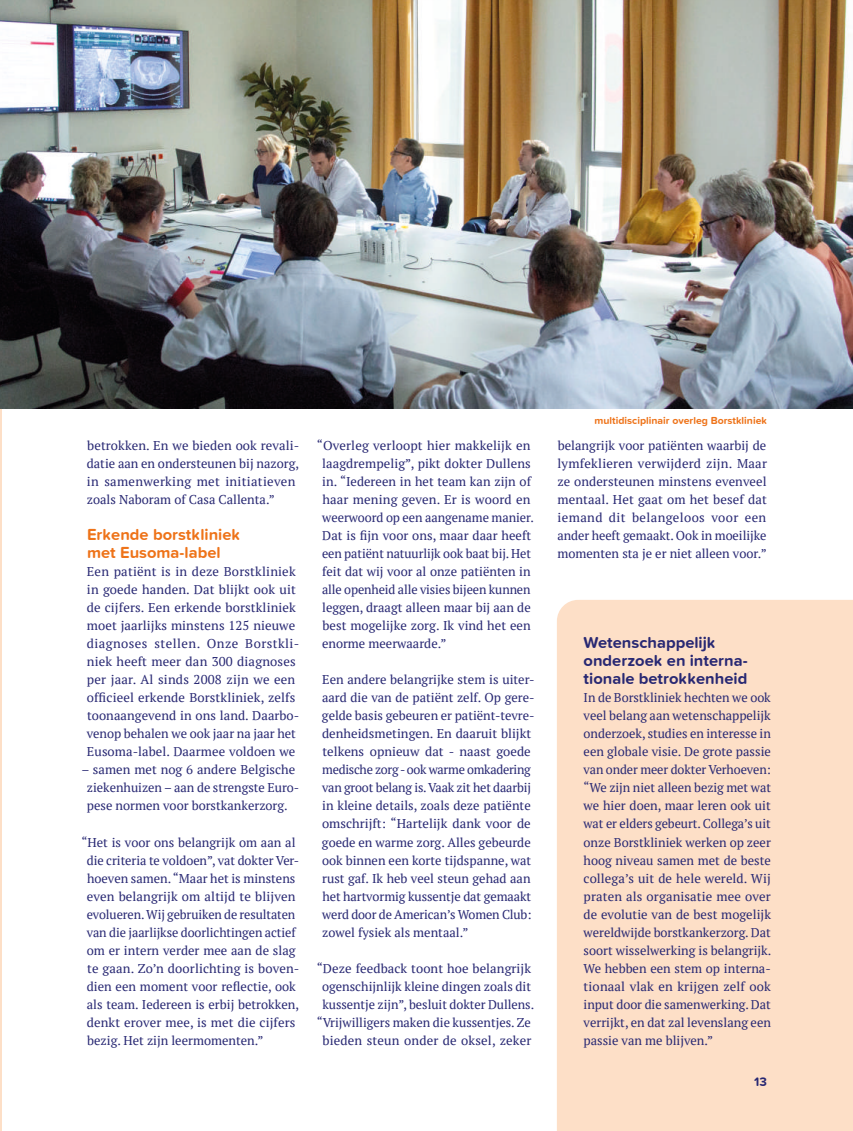
<style>
.page{position:relative;width:853px;height:1131px;background:#fff}
.page>*{position:absolute;margin:0;border:0;box-sizing:border-box;transform-origin:0 0}
.t1{font:700 16.5px/18px "Proxima Nova Soft";color:#282873}
.t2{font:700 16.5px/18px "Proxima Nova Soft";color:#ee7319}
.t3{font:12.75px/18px "PT Serif";color:#282873}
.t4{font:700 12.75px "Proxima Nova Soft";color:#282873}
.t5{font:700 10.5px "Proxima Nova Soft";color:#ee7319}
</style>
<div class="page">
<hr style="left:0;top:0;width:1px;height:1130px;background:#fddfc7">
<div style="left:557px;top:600px;width:296px;height:530px;background:#fddfc7"></div>
<img style="left:0;top:0;width:853px;height:408px">
<p class="t3" style="left:87px;top:436px;width:214px">betrokken. En we bieden ook revali&shy;datie aan en ondersteunen bij nazorg, in samenwerking met initiatieven zoals Naboram of Casa Callenta.”</p>
<p class="t2" style="left:87px;top:525px;width:155px">Erkende borstkliniek met Eusoma-label</p>
<p class="t3" style="left:87px;top:562px;width:214px">Een patiënt is in deze Borstkliniek in goede handen. Dat blijkt ook uit de cijfers. Een erkende borstkliniek moet jaarlijks minstens 125 nieuwe diagnoses stellen. Onze Borstkli&shy;niek heeft meer dan 300 diagnoses per jaar. Al sinds 2008 zijn we een officieel erkende Borstkliniek, zelfs toonaangevend in ons land. Daarbo&shy;venop behalen we ook jaar na jaar het Eusoma-label. Daarmee voldoen we</p>
<p class="t3" style="left:81px;top:760px;width:219px;text-align:center">– samen met nog 6 andere Belgische ziekenhuizen – aan de strengste Euro&shy;pese normen voor borstkankerzorg.</p>
<p class="t3" style="left:87px;top:832px;width:214px;text-indent:-5px">“Het is voor ons belangrijk om aan al die criteria te voldoen”, vat dokter Ver&shy;hoeven samen. “Maar het is minstens even belangrijk om altijd te blijven evolueren. Wij gebruiken de resultaten van die jaarlijkse doorlichtingen actief om er intern verder mee aan de slag te gaan. Zo’n doorlichting is boven&shy;dien een moment voor reflectie, ook als team. Iedereen is erbij betrokken, denkt erover mee, is met die cijfers bezig. Het zijn leermomenten.”</p>
<p class="t3" style="left:322px;top:436px;width:213px;text-indent:-5px">“Overleg verloopt hier makkelijk en laagdrempelig”, pikt dokter Dullens in. “Iedereen in het team kan zijn of haar mening geven. Er is woord en weerwoord op een aangename manier.<br>Dat is fijn voor ons, maar daar heeft een patiënt natuurlijk ook baat bij. Het feit dat wij voor al onze patiënten in alle openheid alle visies bijeen kunnen leggen, draagt alleen maar bij aan de best mogelijke zorg. Ik vind het een enorme meerwaarde.”</p>
<p class="t3" style="left:322px;top:670px;width:214px">Een andere belangrijke stem is uiter&shy;aard die van de patiënt zelf. Op gere&shy;gelde basis gebeuren er patiënt-tevre&shy;denheidsmetingen. En daaruit blijkt telkens opnieuw dat - naast goede medische zorg - ook warme omkadering van groot belang is. Vaak zit het daarbij in kleine details, zoals deze patiënte omschrijft: “Hartelijk dank voor de goede en warme zorg. Alles gebeurde ook binnen een korte tijdspanne, wat rust gaf. Ik heb veel steun gehad aan het hartvormig kussentje dat gemaakt werd door de American’s Women Club: zowel fysiek als mentaal.”</p>
<p class="t3" style="left:317px;top:958px;width:219px;text-align:center">“Deze feedback toont hoe belangrijk ogenschijnlijk kleine dingen zoals dit kussentje zijn”, besluit dokter Dullens. “Vrijwilligers maken die kussentjes. Ze bieden steun onder de oksel, zeker</p>
<p class="t5" style="left:594px;top:414px;width:174px">multidisciplinair overleg Borstkliniek</p>
<p class="t3" style="left:557px;top:436px;width:211px;text-align:justify">belangrijk voor patiënten waarbij de lymfeklieren verwijderd zijn. Maar ze ondersteunen minstens evenveel mentaal. Het gaat om het besef dat iemand dit belangeloos voor een ander heeft gemaakt. Ook in moeilijke momenten sta je er niet alleen voor.”</p>
<p class="t1" style="left:584px;top:633px;width:165px">Wetenschappelijk onderzoek en interna&shy;tionale betrokkenheid</p>
<p class="t3" style="left:584px;top:688px;width:189px;text-align:justify">In de Borstkliniek hechten we ook veel belang aan wetenschappelijk onderzoek, studies en interesse in een globale visie. De grote passie van onder meer dokter Verhoeven: “We zijn niet alleen bezig met wat we hier doen, maar leren ook uit wat er elders gebeurt. Collega’s uit onze Borstkliniek werken op zeer hoog niveau samen met de beste collega’s uit de hele wereld. Wij praten als organisatie mee over de evolutie van de best mogelijk wereldwijde borstkankerzorg. Dat soort wisselwerking is belangrijk.<br>We hebben een stem op interna&shy;tionaal vlak en krijgen zelf ook input door die samenwerking. Dat verrijkt, en dat zal levenslang een passie van me blijven.”</p>
<p class="t4" style="left:754px;top:1074px;width:14px">13</p>
</div>
